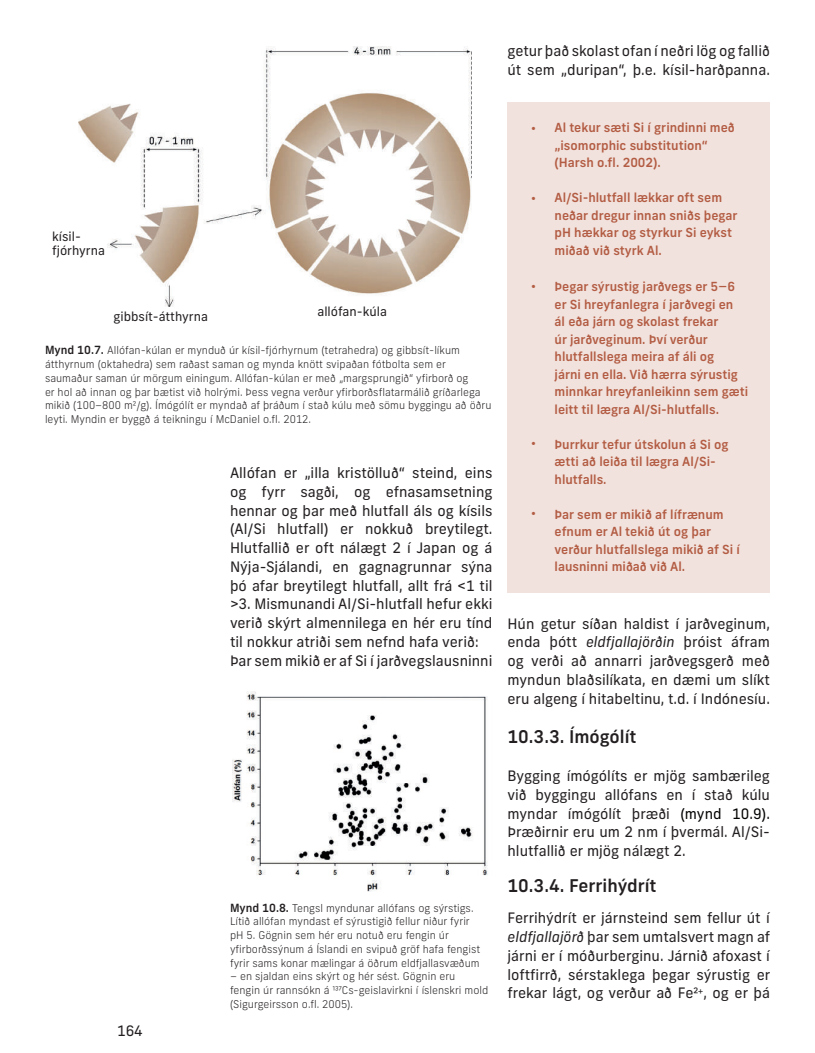
<style>
.page{position:relative;width:815px;height:1053px;background:#fff}
.page>*{position:absolute;margin:0;border:0;box-sizing:border-box;transform-origin:0 0}
.t1{font:500 17.5px "New Frank";color:#231f20}
.t2{font:14.38px/18.8px "New Frank";color:#231f20;text-align:justify}
.t3{font:500 12.5px/17.5px "New Frank";color:#b35c43}
.t4{font:12.5px/13.8px "New Frank";color:#231f20}
.t5{font:12.5px "New Frank";color:#b35c43}
.t6{font:300 10.62px/13.8px "New Frank";color:#231f20}
.s1{font-weight:500;font-size:11.25px}
.s2{font-weight:400;font-size:14.38px}
.s3{font-style:italic}
.s4{color:#040503}
</style>
<div class="page">
<img style="left:79px;top:46px;width:393px;height:261px">
<img style="left:232px;top:692px;width:256px;height:199px">
<div style="left:507px;top:102px;width:263px;height:491px;background:#f1e2dd"></div>
<p class="t2" style="left:507px;top:42px;width:264px">getur það skolast ofan í neðri lög og fallið út sem „duripan“, þ.e. kísil-harðpanna.</p>
<p class="t4" style="left:52px;top:230px;width:54px">kísil&shy;fjórhyrna</p>
<p class="t4" style="left:114px;top:310px;width:96px">gibbsít-átthyrna</p>
<p class="t4" style="left:317px;top:305px;width:71px">allófan-kúla</p>
<p class="t6" style="left:45px;top:344px;width:448px"><span class="s1">Mynd 10.7.</span> Allófan-kúlan er mynduð úr kísil-fjórhyrnum (tetrahedra) og gibbsít-líkum átthyrnum (oktahedra) sem raðast saman og mynda knött svipaðan fótbolta sem er saumaður saman úr mörgum einingum. Allófan-kúlan er með „margsprungið“ yfirborð og<br>er hol að innan og þar bætist við holrými. Þess vegna verður yfirborðsflatarmálið gríðarlega mikið (100–800 m2/g). Ímógólít er myndað af þráðum í stað kúlu með sömu byggingu að öðru leyti. Myndin er byggð á teikningu í McDaniel o.fl. 2012.</p>
<p class="t2" style="left:230px;top:463px;width:264px;text-align:left">Allófan er „illa kristölluð“ steind, eins og fyrr sagði, og efnasamsetning hennar og þar með hlutfall áls og kísils (Al/Si hlutfall) er nokkuð breytilegt.<br>Hlutfallið er oft nálægt 2 í Japan og á Nýja-Sjálandi, en gagnagrunnar sýna þó afar breytilegt hlutfall, allt frá &lt;1 til &gt;3. Mismunandi Al/Si-hlutfall hefur ekki verið skýrt almennilega en hér eru tínd til nokkur atriði sem nefnd hafa verið:<br>Þar sem mikið er af Si í jarðvegslausninni</p>
<p class="t2" style="left:117px;top:1021px;width:27px">164</p>
<p class="t6" style="left:230px;top:900px;width:252px"><span class="s1">Mynd 10.8.</span> Tengsl myndunar allófans og sýrstigs.<br>Lítið allófan myndast ef sýrustigið fellur niður fyrir pH 5. Gögnin sem hér eru notuð eru fengin úr yfirborðssýnum á Íslandi en svipuð gröf hafa fengist fyrir sams konar mælingar á öðrum eldfjallasvæðum</p>
<p class="t6" style="left:230px;top:969px;width:260px">– en sjaldan eins skýrt og hér sést. Gögnin eru<br>fengin úr rannsókn á 137Cs-geislavirkni í íslenskri mold (Sigurgeirsson o.fl. 2005).</p>
<p class="t5" style="left:531px;top:120px;width:7px">•</p>
<p class="t5" style="left:531px;top:190px;width:7px">•</p>
<p class="t5" style="left:531px;top:277px;width:7px">•</p>
<p class="t5" style="left:531px;top:435px;width:7px">•</p>
<p class="t5" style="left:531px;top:505px;width:7px">•</p>
<p class="t3" style="left:555px;top:119px;width:182px">Al tekur sæti Si í grindinni með „isomorphic substitution“ (Harsh o.fl. 2002).</p>
<p class="t3" style="left:555px;top:189px;width:185px">Al/Si-hlutfall lækkar oft sem neðar dregur innan sniðs þegar pH hækkar og styrkur Si eykst miðað við styrk Al.</p>
<p class="t3" style="left:555px;top:278px;width:195px">Þegar sýrustig jarðvegs er 5<span class="s2">–</span>6 er Si hreyfanlegra í jarðvegi en<br>ál eða járn og skolast frekar<br>úr jarðveginum. Því verður hlutfallslega meira af áli og<br>járni en ella. Við hærra sýrustig minnkar hreyfanleikinn sem gæti leitt til lægra Al/Si-hlutfalls.</p>
<p class="t3" style="left:555px;top:435px;width:175px">Þurrkur tefur útskolun á Si og ætti að leiða til lægra Al/Si&shy;hlutfalls.</p>
<p class="t3" style="left:555px;top:505px;width:187px">Þar sem er mikið af lífrænum efnum er Al tekið út og þar verður hlutfallslega mikið af Si í lausninni miðað við Al.</p>
<p class="t2" style="left:508px;top:614px;width:264px">Hún getur síðan haldist í jarðveginum, enda þótt <span class="s3">eldfjallajörðin</span> þróist áfram og verði að annarri jarðvegsgerð með myndun blaðsilíkata, en dæmi um slíkt eru algeng í hitabeltinu, t.d. í Indónesíu.</p>
<p class="t1" style="left:508px;top:726px;width:131px">10.3.3. Ímógólít</p>
<p class="t2" style="left:508px;top:766px;width:264px">Bygging ímógólíts er mjög sambærileg við byggingu allófans en í stað kúlu myndar ímógólít þræði <span class="s4">(mynd 10.9).<br></span>Þræðirnir eru um 2 nm í þvermál. Al/Si&shy;hlutfallið er mjög nálægt 2.</p>
<p class="t1" style="left:508px;top:874px;width:151px">10.3.4. Ferrihýdrít</p>
<p class="t2" style="left:508px;top:908px;width:264px">Ferrihýdrít er járnsteind sem fellur út í <span class="s3">eldfjallajörð</span> þar sem umtalsvert magn af járni er í móðurberginu. Járnið afoxast í loftfirrð, sérstaklega þegar sýrustig er frekar lágt, og verður að Fe2<sup>+</sup>, og er þá</p>
</div>
